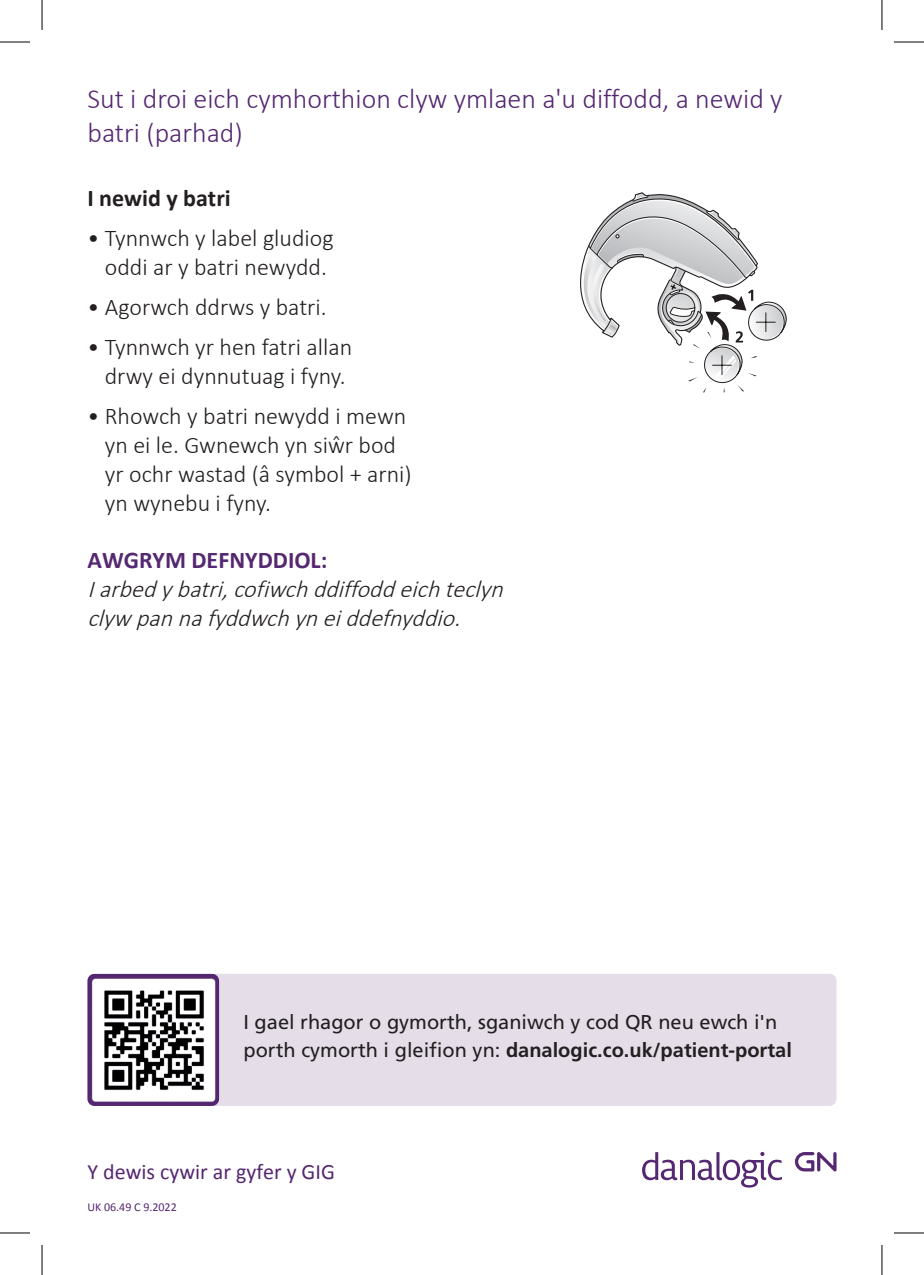
<style>
.page{position:relative;width:924px;height:1275px;background:#fff}
.page>*{position:absolute;margin:0;border:0;box-sizing:border-box;transform-origin:0 0}
.t1{font:300 28px/33.6px "Calibri";color:#552872}
.t2{font:300 24px/28.8px "Calibri";color:#231f20;text-align:center}
.t3{font:italic 300 24px/28.8px "Calibri";color:#231f20}
.t4{font:700 24px "Calibri";color:#231f20}
.t5{font:22px "Calibri";color:#552872}
.t6{font:20px/28px "Frutiger";color:#231f20}
.t7{font:12px "Calibri";color:#552872}
.s1{font-weight:700;font-style:normal;color:#552872}
.s2{font-weight:700}
</style>
<div class="page">
<svg style="left:580px;top:192px;width:207px;height:201px"></svg>
<svg style="left:795px;top:1152px;width:41px;height:19px"></svg>
<svg style="left:642px;top:1151px;width:139px;height:36px"></svg>
<div style="left:87px;top:973px;width:749px;height:133px;background:#e5dee9;border-radius:7px"></div>
<img style="left:87px;top:973px;width:132px;height:133px">
<hr style="left:0;top:42px;width:30px;height:1px;background:#000">
<hr style="left:893px;top:42px;width:30px;height:1px;background:#000">
<hr style="left:0;top:1232px;width:30px;height:1px;background:#000">
<hr style="left:893px;top:1232px;width:30px;height:1px;background:#000">
<hr style="left:42px;top:0;width:1px;height:30px;background:#000">
<hr style="left:42px;top:1245px;width:1px;height:30px;background:#000">
<hr style="left:881px;top:0;width:1px;height:30px;background:#000">
<hr style="left:881px;top:1245px;width:1px;height:30px;background:#000">
<p class="t1" style="left:87px;top:81px;width:696px">Sut i droi eich cymhorthion clyw ymlaen a'u diffodd, a newid y batri (parhad)</p>
<p class="t4" style="left:87px;top:183px;width:145px">I newid y batri</p>
<p class="t2" style="left:87px;top:223px;width:247px">• Tynnwch y label gludiog oddi ar y batri newydd.</p>
<p class="t2" style="left:87px;top:292px;width:241px">• Agorwch ddrws y batri.</p>
<p class="t2" style="left:87px;top:332px;width:266px">• Tynnwch yr hen fatri allan drwy ei dynnutuag i fyny.</p>
<p class="t2" style="left:105px;top:401px;width:308px;text-align:left;text-indent:-17px">• Rhowch y batri newydd i mewn yn ei le. Gwnewch yn siŵr bod yr ochr wastad (â symbol + arni) yn wynebu i fyny.</p>
<p class="t3" style="left:87px;top:545px;width:424px"><span class="s1">AWGRYM DEFNYDDIOL:<br></span>Iarbedybatri,cofiwchddiffoddeichteclyn clyw pannafyddwchyneiddefnyddio.</p>
<p class="t6" style="left:243px;top:1008px;width:549px">I gael rhagor o gymorth, sganiwch y cod QR neu ewch i'n porth cymorth i gleifion yn: <span class="s2">danalogic.co.uk/patient-portal</span></p>
<p class="t5" style="left:87px;top:1157px;width:249px">Y dewis cywir ar gyfer y GIG</p>
<p class="t7" style="left:87px;top:1199px;width:91px">UK 06.49 C 9.2022</p>
</div>
